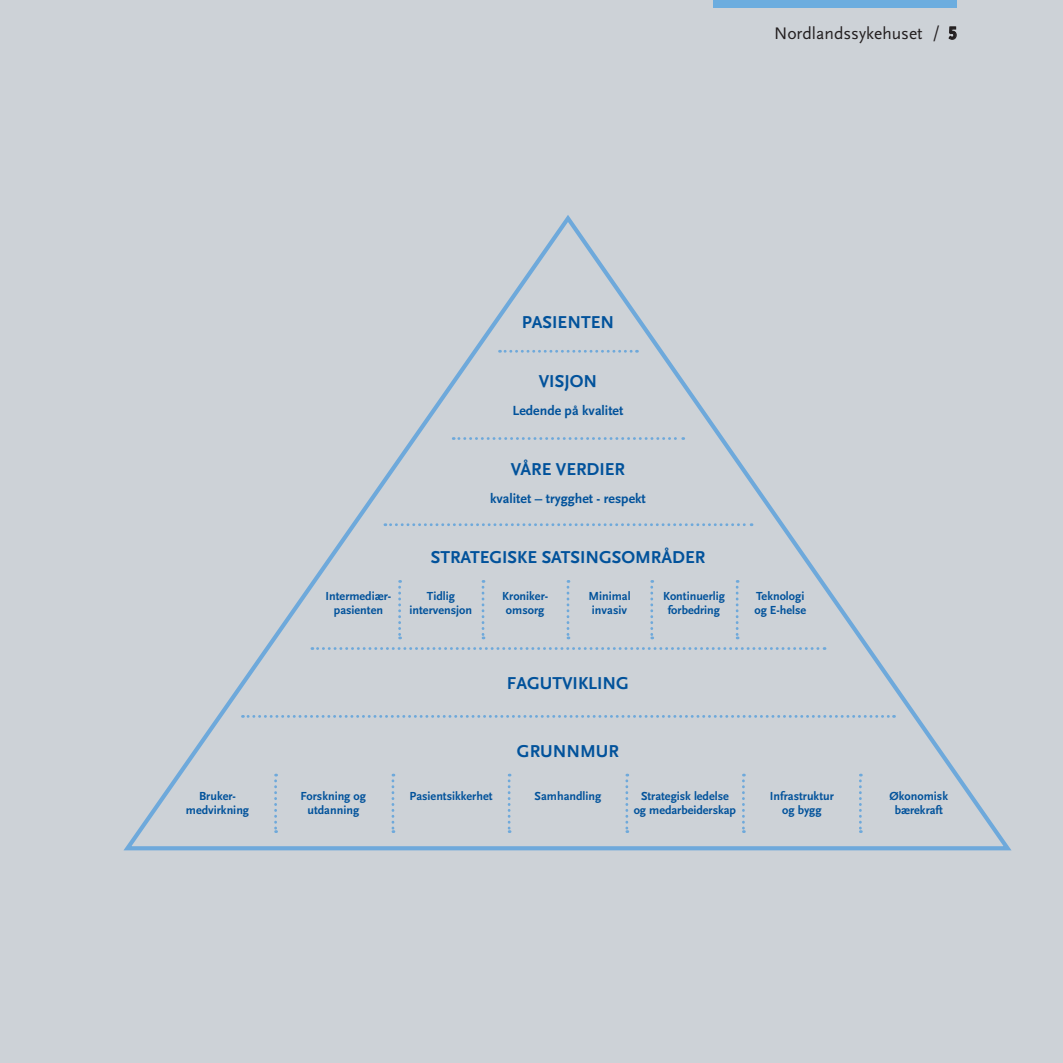
<style>
.page{position:relative;width:1063px;height:1063px;background:#cdd2d7}
.page>*{position:absolute;margin:0;border:0;box-sizing:border-box;transform-origin:0 0}
.t1{font:700 18px "Scala Sans";color:#01529b}
.t2{font:17.5px "Scala Sans";color:#231f20}
.t3{font:700 13.75px "Scala Sans";color:#01529b}
.t4{font:700 12.25px/13.8px "Scala Sans";color:#01529b;text-align:center}
.s1{font-family:"Gotham X Narrow";font-weight:700}
</style>
<div class="page">
<div style="left:713px;top:0;width:244px;height:7px;background:#6caddf"></div>
<svg style="left:948px;top:26px;width:9px;height:14px"></svg>
<svg style="left:123px;top:215px;width:889px;height:636px"></svg>
<svg style="left:500px;top:350px;width:137px;height:3px"></svg>
<svg style="left:453px;top:437px;width:231px;height:3px"></svg>
<svg style="left:385px;top:523px;width:367px;height:3px"></svg>
<svg style="left:312px;top:647px;width:513px;height:3px"></svg>
<svg style="left:242px;top:715px;width:653px;height:3px"></svg>
<svg style="left:274px;top:774px;width:3px;height:59px"></svg>
<svg style="left:398px;top:580px;width:3px;height:59px"></svg>
<svg style="left:482px;top:580px;width:2px;height:59px"></svg>
<svg style="left:567px;top:580px;width:2px;height:59px"></svg>
<svg style="left:650px;top:580px;width:3px;height:59px"></svg>
<svg style="left:736px;top:580px;width:3px;height:59px"></svg>
<svg style="left:392px;top:774px;width:2px;height:59px"></svg>
<svg style="left:508px;top:774px;width:3px;height:59px"></svg>
<svg style="left:625px;top:774px;width:3px;height:59px"></svg>
<svg style="left:742px;top:774px;width:3px;height:59px"></svg>
<svg style="left:859px;top:774px;width:3px;height:59px"></svg>
<h2 class="t2" style="left:774px;top:24px;width:184px">Nordlandssykehuset / <span class="s1">5</span></h2>
<p class="t4" style="left:326px;top:589px;width:67px">Intermediær&shy;pasienten</p>
<h1 class="t1" style="left:522px;top:313px;width:94px">PASIENTEN</h1>
<h1 class="t1" style="left:539px;top:371px;width:60px">VISJON</h1>
<p class="t3" style="left:513px;top:403px;width:112px">Ledende på kvalitet</p>
<h1 class="t1" style="left:511px;top:460px;width:116px">VÅRE VERDIER</h1>
<p class="t3" style="left:490px;top:491px;width:157px">kvalitet – trygghet - respekt</p>
<h1 class="t1" style="left:431px;top:548px;width:276px">STRATEGISKE SATSINGSOMRÅDER</h1>
<p class="t4" style="left:410px;top:589px;width:64px">Tidlig intervensjon</p>
<p class="t4" style="left:502px;top:589px;width:47px">Kroniker&shy;omsorg</p>
<p class="t4" style="left:588px;top:589px;width:44px;text-align:left">Minimal invasiv</p>
<p class="t4" style="left:663px;top:589px;width:63px">Kontinuerlig forbedring</p>
<p class="t4" style="left:754px;top:589px;width:53px;text-align:left">Teknologi og E-helse</p>
<h1 class="t1" style="left:507px;top:674px;width:124px">FAGUTVIKLING</h1>
<h1 class="t1" style="left:517px;top:742px;width:104px">GRUNNMUR</h1>
<p class="t4" style="left:186px;top:789px;width:65px">Bruker&shy;medvirkning</p>
<p class="t4" style="left:301px;top:789px;width:67px">Forskning og utdanning</p>
<p class="t4" style="left:410px;top:789px;width:84px">Pasientsikkerhet</p>
<p class="t4" style="left:535px;top:789px;width:68px">Samhandling</p>
<p class="t4" style="left:634px;top:789px;width:104px">Strategisk ledelse og medarbeiderskap</p>
<p class="t4" style="left:770px;top:789px;width:65px">Infrastruktur og bygg</p>
<p class="t4" style="left:890px;top:789px;width:60px">Økonomisk bærekraft</p>
</div>
